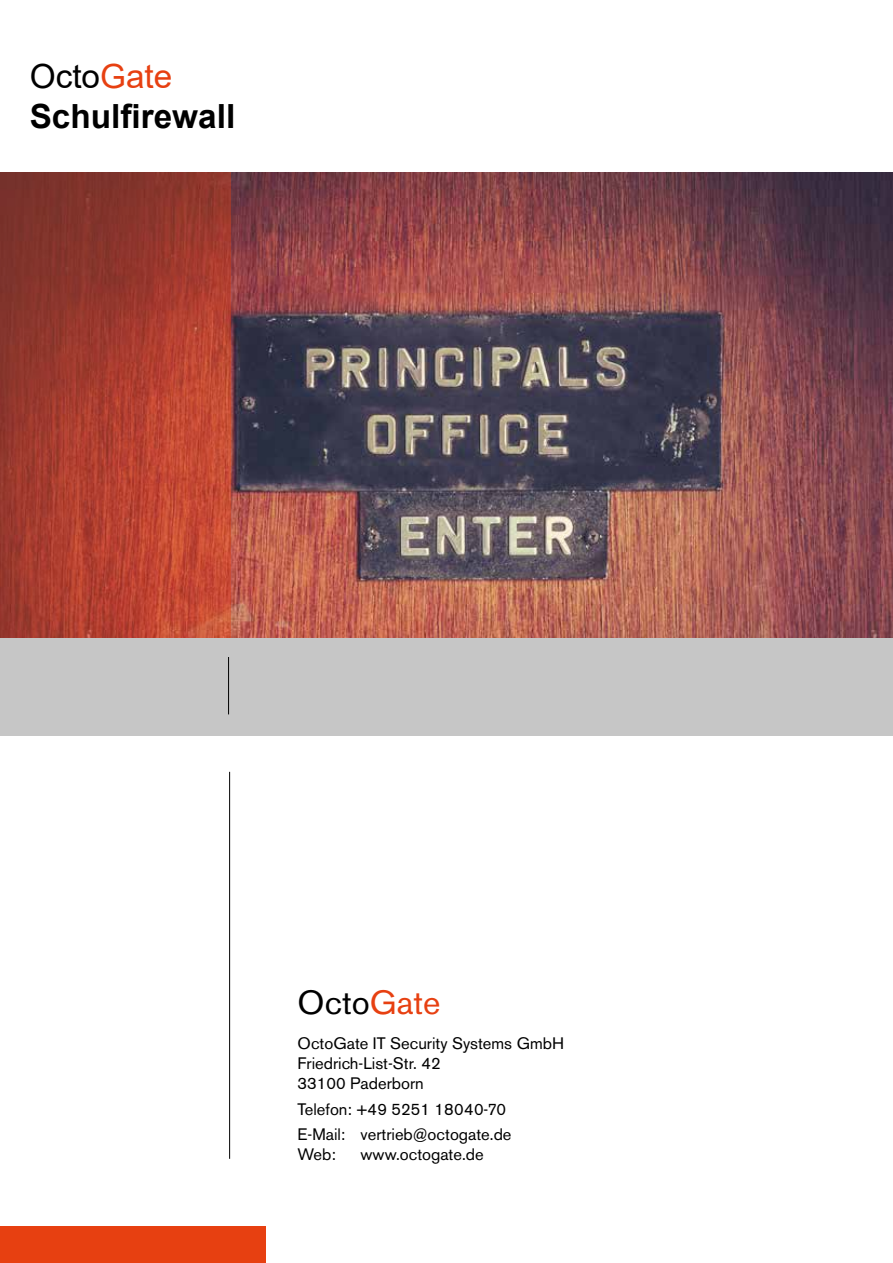
<style>
.page{position:relative;width:893px;height:1263px;background:#fff}
.page>*{position:absolute;margin:0;border:0;box-sizing:border-box;transform-origin:0 0}
.t1{font:700 33.3px/39.9px "Arial";color:#000}
.t2{font:33.3px "Akzidenz Grotesk BE";color:#000}
.t3{font:16.5px/19.8px "Akzidenz Grotesk BE";color:#000}
.s1{font-weight:400}
.s2{font-weight:400;color:#e74011}
.s3{color:#e74011}
</style>
<div class="page">
<img style="left:230px;top:172px;width:663px;height:466px">
<div style="left:0;top:638px;width:893px;height:98px;background:#c6c6c6"></div>
<hr style="left:229px;top:772px;width:1px;height:387px;background:#000">
<hr style="left:228px;top:657px;width:1px;height:57px;background:#000">
<svg style="left:0;top:172px;width:230px;height:466px;background:#a63d2f"></svg>
<div style="left:0;top:1227px;width:266px;height:36px;background:#e74011"></div>
<h1 class="t1" style="left:30px;top:56px;width:207px"><span class="s1">Octo</span><span class="s2">Gate<br></span>Schulfirewall</h1>
<h1 class="t2" style="left:298px;top:982px;width:144px">Octo<span class="s3">Gate</span></h1>
<p class="t3" style="left:298px;top:1034px;width:268px">OctoGate IT Security Systems GmbH<br>Friedrich-List-Str. 42<br>33100 Paderborn</p>
<p class="t3" style="left:298px;top:1096px;width:215px;line-height:25.5px">Telefon: +49 5251 18040-70<br>E-Mail: vertrieb@octogate.de</p>
<p class="t3" style="left:298px;top:1144px;width:40px">Web:</p>
<p class="t3" style="left:361px;top:1144px;width:125px">www.octogate.de</p>
</div>
